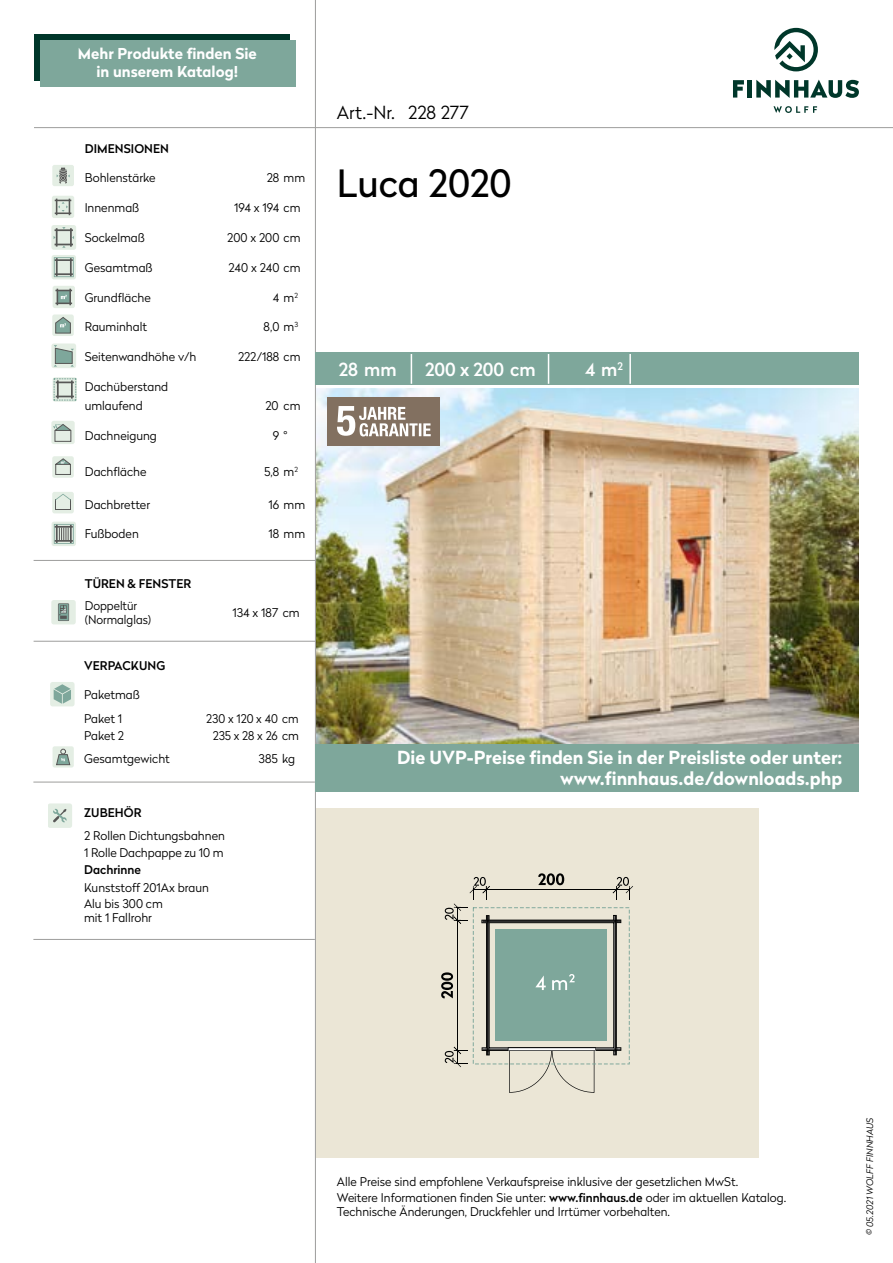
<style>
.page{position:relative;width:893px;height:1263px;background:#fff}
.page>*{position:absolute;margin:0;border:0;box-sizing:border-box;transform-origin:0 0}
.t1{font:37.5px "Radikal";color:#000}
.t2{font:700 18px/21.6px "Radikal";color:#fff;text-align:right}
.t3{font:500 18px "Radikal";color:#fff}
.t4{font:300 18px "Radikal";color:#000}
.t5{font:700 15px/18px "Radikal";color:#fff;text-align:center}
.t6{font:300 12px/14.4px "Radikal";color:#000}
.t7{font:500 12px "Radikal";letter-spacing:.005em;color:#000}
.t8{font:italic 300 9px "Radikal";color:#000}
.s1{font-weight:500}
</style>
<div class="page">
<div style="left:34px;top:34px;width:255px;height:46px;background:#00372a"></div>
<hr style="left:316px;top:127px;width:577px;height:1px;background:#9d9d9c">
<hr style="left:315px;top:0;width:1px;height:1263px;background:#9d9d9c">
<div style="left:40px;top:41px;width:255px;height:46px;background:#7ea79b"></div>
<div style="left:316px;top:808px;width:442px;height:350px;background:#ebe6d6"></div>
<div style="left:315px;top:352px;width:544px;height:32px;background:#7ea79b"></div>
<img style="left:316px;top:388px;width:543px;height:356px">
<div style="left:328px;top:397px;width:112px;height:48px;background:#827060"></div>
<svg style="left:337px;top:406px;width:94px;height:30px"></svg>
<hr style="left:411px;top:354px;width:1px;height:30px;background:#fff">
<hr style="left:548px;top:354px;width:1px;height:30px;background:#fff">
<hr style="left:629px;top:354px;width:2px;height:30px;background:#fff">
<svg style="left:441px;top:873px;width:192px;height:220px"></svg>
<div style="left:52px;top:600px;width:24px;height:24px;background:#e4eee4;border-radius:3px"></div>
<svg style="left:58px;top:603px;width:11px;height:18px"></svg>
<div style="left:52px;top:165px;width:22px;height:21px;background:#e4eee4;border-radius:2px"></div>
<svg style="left:57px;top:168px;width:13px;height:15px"></svg>
<div style="left:52px;top:196px;width:22px;height:22px;background:#e4eee4;border-radius:2px"></div>
<svg style="left:55px;top:199px;width:16px;height:16px"></svg>
<div style="left:51px;top:225px;width:25px;height:25px;background:#e4eee4;border-radius:3px"></div>
<svg style="left:54px;top:227px;width:20px;height:21px"></svg>
<div style="left:52px;top:255px;width:24px;height:24px;background:linear-gradient(to right,#d0e0d5,#d8e6db);border-radius:3px"></div>
<svg style="left:54px;top:257px;width:20px;height:20px"></svg>
<div style="left:53px;top:286px;width:22px;height:22px;background:#e4eee4;border-radius:2px"></div>
<svg style="left:55px;top:289px;width:17px;height:16px"></svg>
<div style="left:52px;top:314px;width:22px;height:22px;background:#e4eee4;border-radius:2px"></div>
<svg style="left:55px;top:317px;width:16px;height:17px"></svg>
<div style="left:51px;top:343px;width:25px;height:25px;background:#e4eee4;border-radius:3px"></div>
<svg style="left:54px;top:345px;width:20px;height:22px"></svg>
<svg style="left:53px;top:377px;width:24px;height:24px"></svg>
<svg style="left:54px;top:378px;width:23px;height:23px"></svg>
<div style="left:51px;top:421px;width:24px;height:23px;background:#e4eee4;border-radius:2px"></div>
<svg style="left:53px;top:424px;width:19px;height:18px"></svg>
<div style="left:52px;top:456px;width:22px;height:22px;background:#e4eee4;border-radius:2px"></div>
<svg style="left:55px;top:458px;width:16px;height:17px"></svg>
<div style="left:52px;top:492px;width:22px;height:21px;background:#e4eee4;border-radius:2px"></div>
<svg style="left:55px;top:494px;width:16px;height:16px"></svg>
<div style="left:52px;top:522px;width:24px;height:24px;background:linear-gradient(to right,#e4eee4,#e4eee4);border-radius:3px"></div>
<svg style="left:54px;top:524px;width:20px;height:20px"></svg>
<div style="left:48px;top:803px;width:24px;height:24px;background:#e4eee4;border-radius:3px"></div>
<svg style="left:53px;top:809px;width:14px;height:13px"></svg>
<div style="left:50px;top:682px;width:25px;height:24px;background:#e4eee4;border-radius:3px"></div>
<svg style="left:54px;top:684px;width:17px;height:20px"></svg>
<div style="left:53px;top:746px;width:21px;height:21px;background:#e4eee4;border-radius:2px"></div>
<svg style="left:56px;top:749px;width:15px;height:16px"></svg>
<hr style="left:34px;top:560px;width:282px;height:1px;background:#9d9d9c">
<hr style="left:34px;top:641px;width:282px;height:1px;background:#9d9d9c">
<hr style="left:33px;top:939px;width:282px;height:1px;background:#9d9d9c">
<hr style="left:34px;top:127px;width:281px;height:1px;background:#9d9d9c">
<hr style="left:33px;top:782px;width:282px;height:1px;background:#9d9d9c">
<div style="left:316px;top:744px;width:543px;height:48px;background:#7ea79b"></div>
<svg style="left:774px;top:28px;width:44px;height:43px"></svg>
<svg style="left:773px;top:106px;width:44px;height:7px"></svg>
<svg style="left:733px;top:80px;width:11px;height:18px"></svg>
<hr style="left:748px;top:80px;width:4px;height:18px;background:#00372a">
<svg style="left:756px;top:80px;width:103px;height:18px"></svg>
<p class="t5" style="left:78px;top:44px;width:181px">Mehr Produkte finden Sie in unserem Katalog!</p>
<p class="t7" style="left:85px;top:140px;width:86px">DIMENSIONEN</p>
<p class="t6" style="left:85px;top:170px;width:72px">Bohlenstärke</p>
<p class="t6" style="left:267px;top:170px;width:40px">28 mm</p>
<p class="t6" style="left:85px;top:200px;width:56px">Innenmaß</p>
<p class="t6" style="left:234px;top:200px;width:68px">194 x 194 cm</p>
<p class="t6" style="left:85px;top:230px;width:62px">Sockelmaß</p>
<p class="t6" style="left:227px;top:230px;width:75px">200 x 200 cm</p>
<p class="t6" style="left:85px;top:260px;width:69px">Gesamtmaß</p>
<p class="t6" style="left:229px;top:260px;width:73px">240 x 240 cm</p>
<p class="t6" style="left:85px;top:289px;width:68px">Grundfläche</p>
<p class="t6" style="left:273px;top:289px;width:27px">4 m<sup>2</sup></p>
<p class="t6" style="left:85px;top:319px;width:64px">Rauminhalt</p>
<p class="t6" style="left:264px;top:319px;width:36px">8,0 m<sup>3</sup></p>
<p class="t6" style="left:85px;top:349px;width:113px">Seitenwandhöhe v/h</p>
<p class="t6" style="left:238px;top:349px;width:64px">222/188 cm</p>
<p class="t6" style="left:85px;top:376px;width:85px;line-height:19.5px">Dachüberstand umlaufend</p>
<p class="t6" style="left:265px;top:398px;width:37px">20 cm</p>
<p class="t6" style="left:85px;top:428px;width:74px">Dachneigung</p>
<p class="t6" style="left:273px;top:428px;width:16px">9 °</p>
<p class="t6" style="left:85px;top:464px;width:63px">Dachfläche</p>
<p class="t6" style="left:264px;top:464px;width:35px">5,8 m<sup>2</sup></p>
<p class="t6" style="left:85px;top:497px;width:67px">Dachbretter</p>
<p class="t6" style="left:269px;top:497px;width:38px">16 mm</p>
<p class="t6" style="left:85px;top:526px;width:56px">Fußboden</p>
<p class="t6" style="left:269px;top:526px;width:38px">18 mm</p>
<p class="t7" style="left:85px;top:575px;width:108px">TÜREN &amp; FENSTER</p>
<p class="t6" style="left:85px;top:598px;width:68px">Doppeltür (Normalglas)</p>
<p class="t6" style="left:233px;top:605px;width:69px">134 x 187 cm</p>
<p class="t7" style="left:84px;top:657px;width:83px">VERPACKUNG</p>
<p class="t6" style="left:84px;top:683px;width:57px;line-height:23.4px">Paketmaß<br>Paket 1</p>
<p class="t6" style="left:206px;top:711px;width:94px">230 x 120 x 40 cm</p>
<p class="t6" style="left:84px;top:728px;width:42px">Paket 2</p>
<p class="t6" style="left:213px;top:728px;width:88px">235 x 28 x 26 cm</p>
<p class="t6" style="left:84px;top:751px;width:87px">Gesamtgewicht</p>
<p class="t6" style="left:259px;top:751px;width:38px">385 kg</p>
<p class="t7" style="left:84px;top:804px;width:59px">ZUBEHÖR</p>
<p class="t6" style="left:84px;top:827px;width:142px;line-height:17px">2 Rollen Dichtungsbahnen<br>1 Rolle Dachpappe zu 10 m</p>
<p class="t7" style="left:84px;top:861px;width:59px">Dachrinne</p>
<p class="t6" style="left:84px;top:879px;width:126px;line-height:16px">Kunststoff 201Ax braun<br>Alu bis 300 cm</p>
<p class="t6" style="left:84px;top:910px;width:69px">mit 1 Fallrohr</p>
<h2 class="t4" style="left:337px;top:100px;width:134px">Art.-Nr. 228 277</h2>
<h1 class="t1" style="left:337px;top:157px;width:176px">Luca 2020</h1>
<h2 class="t3" style="left:339px;top:356px;width:59px">28 mm</h2>
<h2 class="t3" style="left:425px;top:356px;width:112px">200 x 200 cm</h2>
<h2 class="t3" style="left:585px;top:356px;width:39px">4 m<sup>2</sup></h2>
<h2 class="t2" style="left:397px;top:745px;width:447px">Die UVP-Preise finden Sie in der Preisliste oder unter: www.finnhaus.de/downloads.php</h2>
<p class="t6" style="left:337px;top:1174px;width:403px">Alle Preise sind empfohlene Verkaufspreise inklusive der gesetzlichen MwSt.</p>
<p class="t6" style="left:337px;top:1190px;width:451px">Weitere Informationen finden Sie unter: <span class="s1">www.finnhaus.de</span> oder im aktuellen Katalog.<br>Technische Änderungen, Druckfehler und Irrtümer vorbehalten.</p>
<p class="t8" style="left:864px;top:1235px;width:119px;rotate:-90deg">© 05.2021 WOLFF FINNHAUS</p>
</div>
